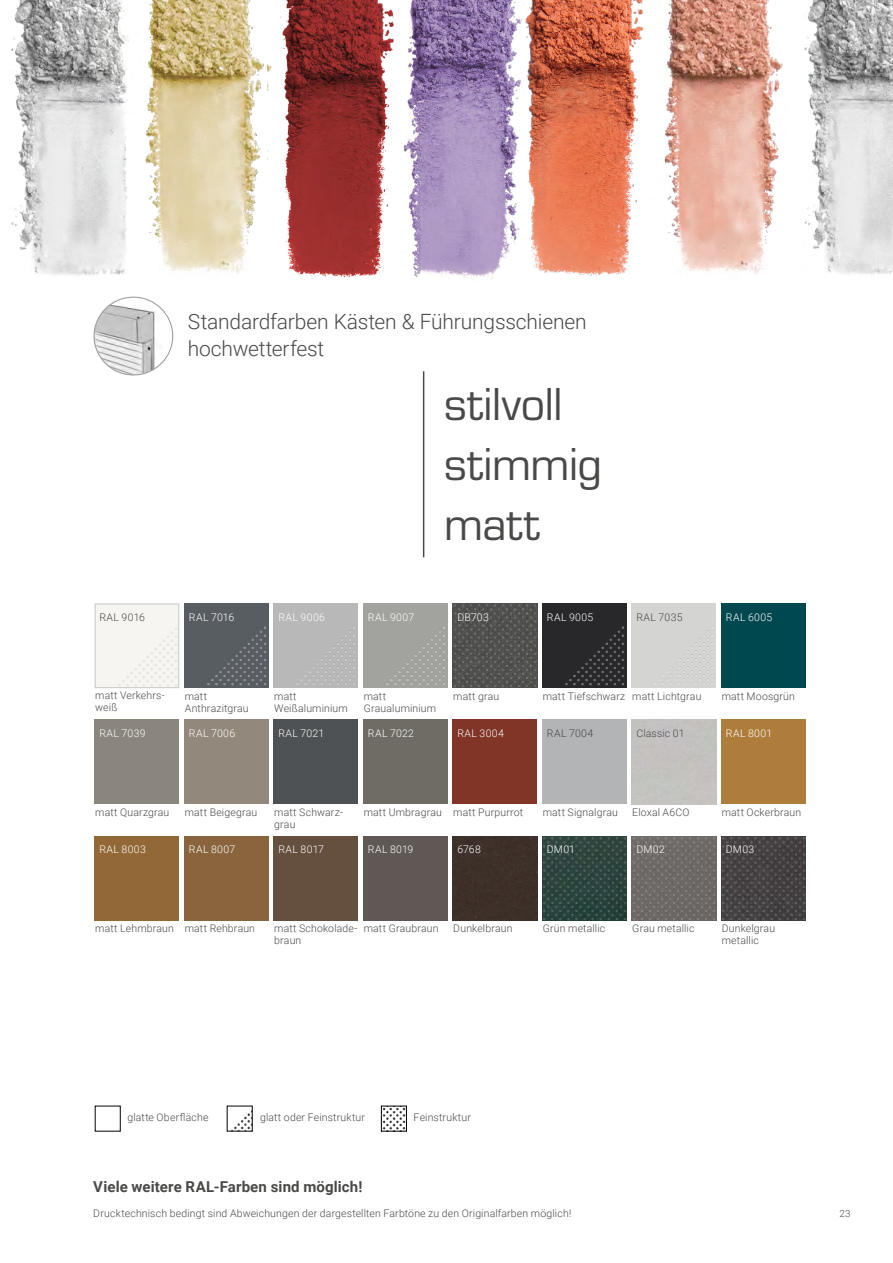
<style>
.page{position:relative;width:893px;height:1263px;background:#fff}
.page>*{position:absolute;margin:0;border:0;box-sizing:border-box;transform-origin:0 0}
.t1{font:48px/60px "Eurostile";letter-spacing:-.005em;color:#494948}
.t2{font:300 21px/27px "Roboto";letter-spacing:-.01em;color:#494948}
.t3{font:700 15px "Roboto";letter-spacing:.01em;color:#494948}
.t4{font:300 10.5px/12px "Roboto";letter-spacing:.015em;color:#494948}
.t5{font:300 10.5px "Roboto";letter-spacing:.03em;color:#fff}
.t6{font:300 9.75px "Roboto";color:#494948}
</style>
<div class="page">
<img style="left:11px;top:0;width:882px;height:279px">
<img style="left:94px;top:301px;width:68px;height:74px">
<div style="left:94px;top:297px;width:79px;height:78px;border:1px solid #9c9d9d;border-radius:50%"></div>
<hr style="left:423px;top:371px;width:1px;height:186px;background:#494948">
<div style="left:184px;top:604px;width:85px;height:84px;background:#585d62"></div>
<img style="left:207px;top:626px;width:59px;height:60px">
<div style="left:632px;top:604px;width:84px;height:84px;background:#d4d5d3"></div>
<img style="left:655px;top:626px;width:58px;height:59px">
<div style="left:721px;top:604px;width:85px;height:84px;background:#00484f"></div>
<div style="left:95px;top:720px;width:84px;height:84px;background:#8a867e"></div>
<div style="left:184px;top:836px;width:85px;height:84px;background:#8a643d"></div>
<div style="left:95px;top:604px;width:84px;height:84px;background:#f6f5f1;border:1px solid #c5c6c6"></div>
<img style="left:118px;top:624px;width:60px;height:62px">
<div style="left:453px;top:720px;width:84px;height:84px;background:#803527"></div>
<div style="left:542px;top:720px;width:85px;height:84px;background:#b2b4b5"></div>
<div style="left:721px;top:720px;width:85px;height:84px;background:#ae7d3c"></div>
<div style="left:95px;top:836px;width:84px;height:84px;background:#936837"></div>
<div style="left:184px;top:720px;width:85px;height:84px;background:#92897c"></div>
<div style="left:274px;top:720px;width:84px;height:84px;background:#4f5254"></div>
<div style="left:363px;top:720px;width:85px;height:84px;background:#6e6c65"></div>
<div style="left:274px;top:604px;width:84px;height:84px;background:#b7b8b7"></div>
<img style="left:296px;top:627px;width:59px;height:58px">
<div style="left:363px;top:604px;width:85px;height:84px;background:#a2a29f"></div>
<img style="left:386px;top:627px;width:59px;height:58px">
<div style="left:542px;top:604px;width:85px;height:84px;background:#28272a"></div>
<img style="left:565px;top:626px;width:59px;height:60px">
<img style="left:453px;top:604px;width:84px;height:83px">
<div style="left:274px;top:836px;width:84px;height:84px;background:#654f3f"></div>
<div style="left:363px;top:836px;width:85px;height:84px;background:#5f5854"></div>
<div style="left:453px;top:836px;width:84px;height:84px;background:#3d2f29"></div>
<img style="left:542px;top:836px;width:85px;height:84px">
<img style="left:543px;top:836px;width:83px;height:84px">
<img style="left:632px;top:836px;width:84px;height:84px">
<img style="left:721px;top:836px;width:85px;height:84px">
<img style="left:722px;top:836px;width:83px;height:84px">
<img style="left:228px;top:1106px;width:25px;height:25px">
<img style="left:383px;top:1108px;width:22px;height:21px">
<div style="left:381px;top:1106px;width:26px;height:25px;border:1px solid #000"></div>
<h2 class="t2" style="left:188px;top:307px;width:401px">Standardfarben Kästen &amp; Führungsschienen hochwetterfest</h2>
<h1 class="t1" style="left:444px;top:372px;width:160px">stilvoll stimmig matt</h1>
<p class="t4" style="left:99px;top:610px;width:47px">RAL 9016</p>
<p class="t5" style="left:189px;top:610px;width:47px">RAL 7016</p>
<p class="t5" style="left:278px;top:610px;width:48px">RAL 9006</p>
<p class="t5" style="left:368px;top:610px;width:48px">RAL 9007</p>
<p class="t5" style="left:457px;top:610px;width:33px">DB703</p>
<p class="t5" style="left:547px;top:610px;width:48px">RAL 9005</p>
<p class="t4" style="left:636px;top:611px;width:48px">RAL 7035</p>
<p class="t5" style="left:726px;top:610px;width:48px">RAL 6005</p>
<p class="t4" style="left:95px;top:689px;width:71px">matt Verkehrs&shy;weiß</p>
<p class="t5" style="left:99px;top:726px;width:48px">RAL 7039</p>
<p class="t4" style="left:185px;top:689px;width:65px">matt<br>Anthrazitgrau</p>
<p class="t5" style="left:189px;top:726px;width:48px">RAL 7006</p>
<p class="t4" style="left:274px;top:689px;width:75px">matt<br>Weißaluminium</p>
<p class="t5" style="left:278px;top:726px;width:47px">RAL 7021</p>
<p class="t4" style="left:364px;top:689px;width:74px">matt<br>Graualuminium</p>
<p class="t5" style="left:368px;top:726px;width:48px">RAL 7022</p>
<p class="t4" style="left:453px;top:689px;width:48px">matt grau</p>
<p class="t4" style="left:543px;top:689px;width:84px">matt Tiefschwarz</p>
<p class="t4" style="left:632px;top:689px;width:71px">matt Lichtgrau</p>
<p class="t5" style="left:457px;top:726px;width:48px">RAL 3004</p>
<p class="t4" style="left:547px;top:727px;width:48px">RAL 7004</p>
<p class="t4" style="left:636px;top:727px;width:50px">Classic 01</p>
<p class="t4" style="left:722px;top:689px;width:75px">matt Moosgrün</p>
<p class="t5" style="left:726px;top:726px;width:48px">RAL 8001</p>
<p class="t4" style="left:95px;top:805px;width:76px">matt Quarzgrau</p>
<p class="t4" style="left:185px;top:805px;width:74px">matt Beigegrau</p>
<p class="t4" style="left:274px;top:805px;width:70px">matt Schwarz&shy;grau</p>
<p class="t4" style="left:364px;top:805px;width:80px">matt Umbragrau</p>
<p class="t4" style="left:453px;top:805px;width:71px">matt Purpurrot</p>
<p class="t4" style="left:543px;top:805px;width:77px">matt Signalgrau</p>
<p class="t4" style="left:632px;top:805px;width:59px">Eloxal A6CO</p>
<p class="t4" style="left:722px;top:805px;width:81px">matt Ockerbraun</p>
<p class="t5" style="left:99px;top:842px;width:48px">RAL 8003</p>
<p class="t5" style="left:189px;top:842px;width:48px">RAL 8007</p>
<p class="t5" style="left:278px;top:842px;width:47px">RAL 8017</p>
<p class="t5" style="left:368px;top:842px;width:47px">RAL 8019</p>
<p class="t5" style="left:457px;top:842px;width:25px">6768</p>
<p class="t5" style="left:547px;top:842px;width:30px">DM01</p>
<p class="t5" style="left:636px;top:842px;width:30px">DM02</p>
<p class="t5" style="left:726px;top:842px;width:30px">DM03</p>
<p class="t4" style="left:95px;top:922px;width:80px">matt Lehmbraun</p>
<p class="t4" style="left:185px;top:922px;width:72px">matt Rehbraun</p>
<p class="t4" style="left:274px;top:922px;width:85px">matt Schokolade&shy;braun</p>
<p class="t4" style="left:364px;top:922px;width:76px">matt Graubraun</p>
<p class="t4" style="left:453px;top:922px;width:61px">Dunkelbraun</p>
<p class="t4" style="left:543px;top:922px;width:64px">Grün metallic</p>
<p class="t4" style="left:632px;top:922px;width:64px">Grau metallic</p>
<p class="t4" style="left:722px;top:922px;width:55px">Dunkelgrau metallic</p>
<p class="t4" style="left:127px;top:1111px;width:83px">glatte Oberfläche</p>
<p class="t4" style="left:260px;top:1111px;width:106px">glatt oder Feinstruktur</p>
<p class="t4" style="left:414px;top:1111px;width:59px">Feinstruktur</p>
<h3 class="t3" style="left:93px;top:1176px;width:271px">Viele weitere RAL-Farben sind möglich!</h3>
<p class="t4" style="left:93px;top:1207px;width:480px">Drucktechnisch bedingt sind Abweichungen der dargestellten Farbtöne zu den Originalfarben möglich!</p>
<p class="t6" style="left:839px;top:1206px;width:13px">23</p>
</div>
